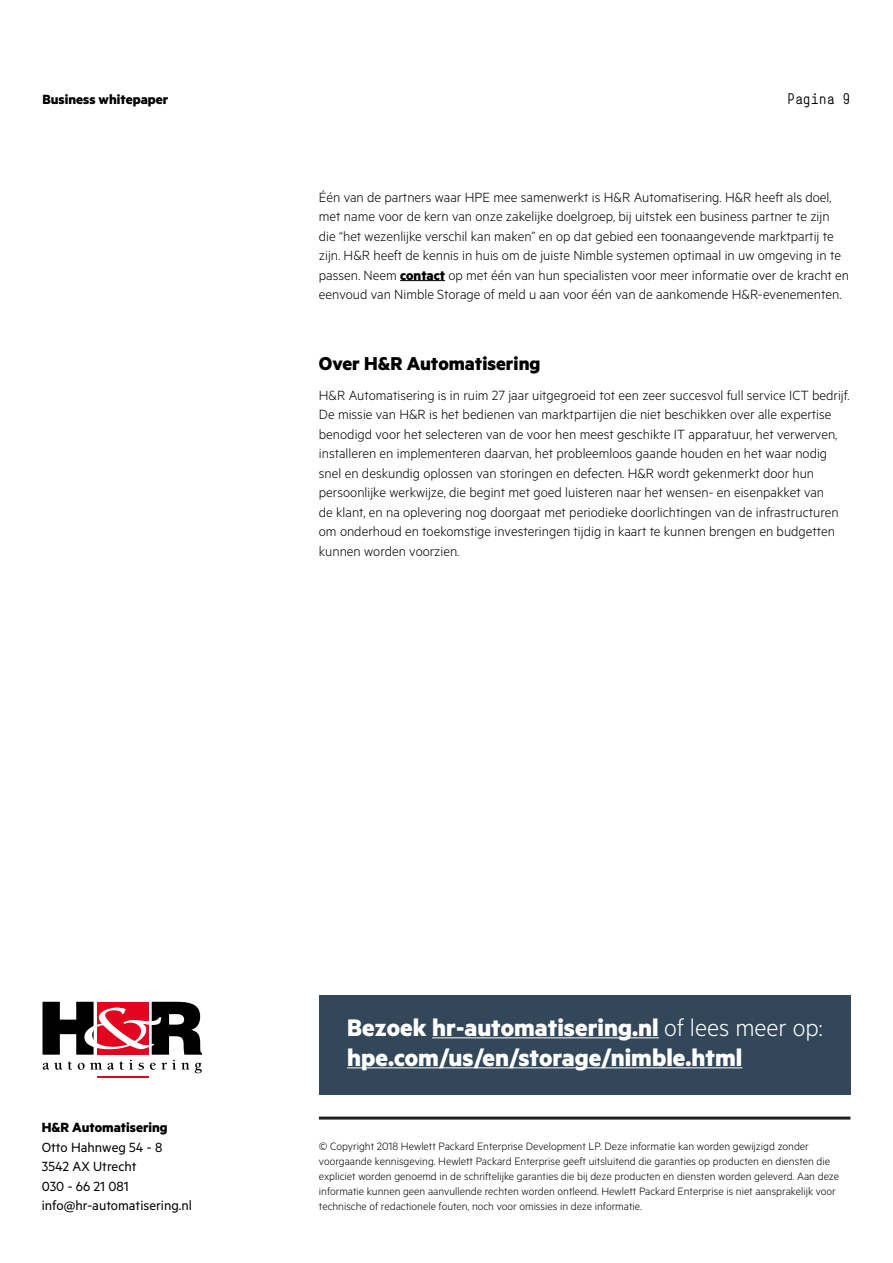
<style>
.page{position:relative;width:893px;height:1263px;background:#fff}
.page>*{position:absolute;margin:0;border:0;box-sizing:border-box;transform-origin:0 0}
.t1{font:700 27px/30px "Metric";color:#fff}
.t2{font:700 21px "Metric";color:#000}
.t3{font:300 15px/19.5px "Metric";color:#000}
.t4{font:15px/19.5px "Metric";color:#000}
.t5{font:700 15px "Metric";color:#000}
.t6{font:15px "HPE Simple";color:#000}
.t7{font:300 12px/15px "Metric";color:#000}
.s1{font-weight:700}
.s2{font-weight:300}
</style>
<div class="page">
<div style="left:319px;top:996px;width:531px;height:99px;background:#32475a"></div>
<hr style="left:432px;top:1037px;width:227px;height:1px;background:#fff">
<hr style="left:347px;top:1067px;width:395px;height:1px;background:#fff">
<hr style="left:319px;top:1116px;width:531px;height:3px;background:#231e21">
<hr style="left:400px;top:280px;width:45px;height:1px;background:#000">
<svg style="left:43px;top:1002px;width:159px;height:71px"></svg>
<hr style="left:97px;top:1076px;width:51px;height:1px;background:#e30520">
<p class="t5" style="left:43px;top:90px;width:127px">Business whitepaper</p>
<p class="t6" style="left:787px;top:90px;width:65px">Pagina 9</p>
<p class="t3" style="left:319px;top:186px;width:532px">Één van de partners waar HPE mee samenwerkt is H&amp;R Automatisering. H&amp;R heeft als doel, met name voor de kern van onze zakelijke doelgroep, bij uitstek een business partner te zijn die “het wezenlijke verschil kan maken” en op dat gebied een toonaangevende marktpartij te zijn. H&amp;R heeft de kennis in huis om de juiste Nimble systemen optimaal in uw omgeving in te passen. Neem <span class="s1">contact</span> op met één van hun specialisten voor meer informatie over de kracht en eenvoud van Nimble Storage of meld u aan voor één van de aankomende H&amp;R-evenementen.</p>
<h2 class="t2" style="left:319px;top:350px;width:223px">Over H&amp;R Automatisering</h2>
<p class="t3" style="left:319px;top:384px;width:532px">H&amp;R Automatisering is in ruim 27 jaar uitgegroeid tot een zeer succesvol full service ICT bedrijf.<br>De missie van H&amp;R is het bedienen van marktpartijen die niet beschikken over alle expertise benodigd voor het selecteren van de voor hen meest geschikte IT apparatuur, het verwerven, installeren en implementeren daarvan, het probleemloos gaande houden en het waar nodig snel en deskundig oplossen van storingen en defecten. H&amp;R wordt gekenmerkt door hun persoonlijke werkwijze, die begint met goed luisteren naar het wensen- en eisenpakket van<br>de klant, en na oplevering nog doorgaat met periodieke doorlichtingen van de infrastructuren om onderhoud en toekomstige investeringen tijdig in kaart te kunnen brengen en budgetten kunnen worden voorzien.</p>
<p class="t5" style="left:42px;top:1118px;width:127px">H&amp;R Automatisering</p>
<p class="t4" style="left:42px;top:1137px;width:152px">Otto Hahnweg 54 - 8<br>3542 AX Utrecht<br>030 - 66 21 081 info@hr-automatisering.nl</p>
<h1 class="t1" style="left:347px;top:1012px;width:477px">Bezoek hr-automatisering.nl <span class="s2">of lees meer op: </span>hpe.com/us/en/storage/nimble.html</h1>
<p class="t7" style="left:319px;top:1138px;width:522px">© Copyright 2018 Hewlett Packard Enterprise Development LP. Deze informatie kan worden gewijzigd zonder voorgaande kennisgeving. Hewlett Packard Enterprise geeft uitsluitend die garanties op producten en diensten die expliciet worden genoemd in de schriftelijke garanties die bij deze producten en diensten worden geleverd. Aan deze informatie kunnen geen aanvullende rechten worden ontleend. Hewlett Packard Enterprise is niet aansprakelijk voor technische of redactionele fouten, noch voor omissies in deze informatie.</p>
</div>
